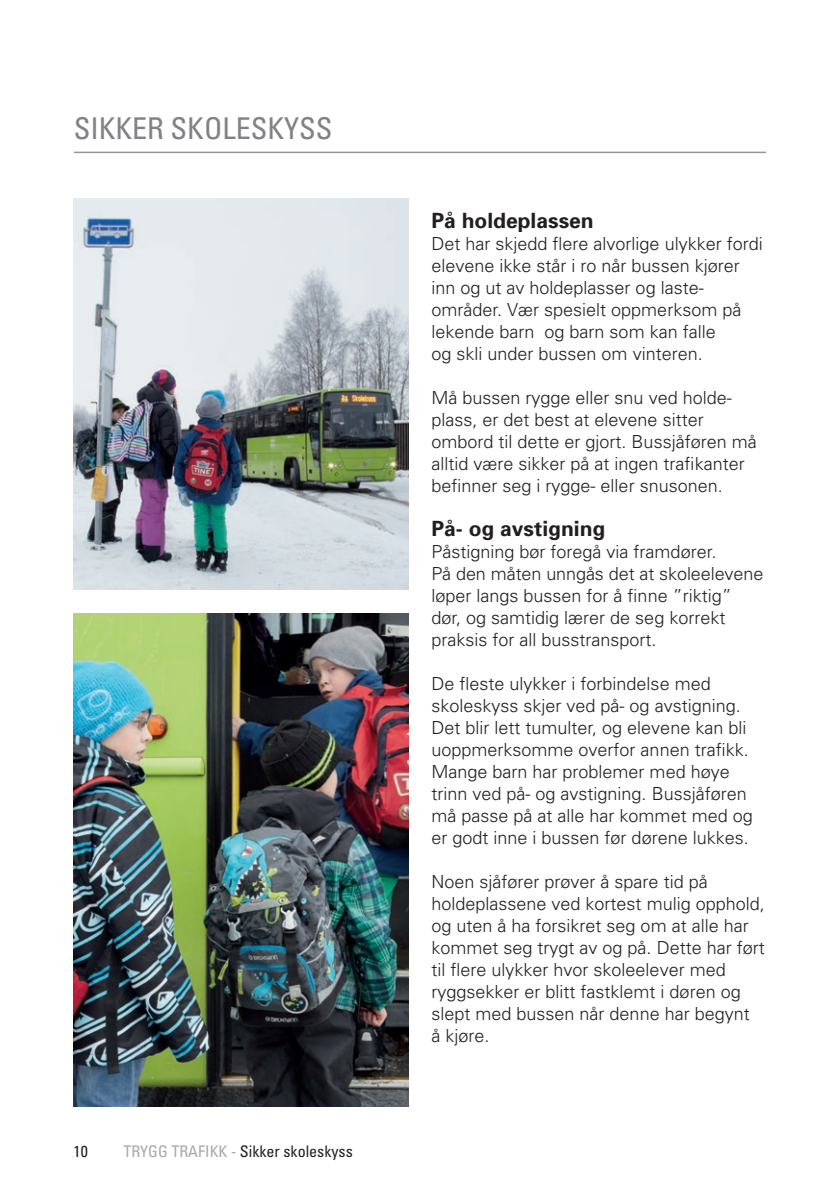
<style>
.page{position:relative;width:840px;height:1191px;background:#fff}
.page>*{position:absolute;margin:0;border:0;box-sizing:border-box;transform-origin:0 0}
.TT_head_over_strek{font:condensed 30px "Univers";color:#808285}
.TT_Sub_over_brød{font:700 21px "Univers";color:#231f20}
.Brød_ny_profil{font:300 18px/22px "Univers";color:#231f20}
.t1{font:condensed 16px "Univers";color:#231f20}
.s1{color:#a8a9ad}
</style>
<div class="page">
<img style="left:74px;top:198px;width:334px;height:392px">
<img style="left:74px;top:613px;width:334px;height:493px">
<hr style="left:74px;top:152px;width:691px;height:1px;background:#939598">
<p class="TT_head_over_strek" style="left:74px;top:109px;width:260px">SIKKER SKOLESKYSS</p>
<p class="t1" style="left:73px;top:1141px;width:16px">10</p>
<p class="t1" style="left:123px;top:1141px;width:231px"><span class="s1">TRYGG TRAFIKK -</span> Sikker skoleskyss</p>
<p class="TT_Sub_over_brød" style="left:431px;top:207px;width:164px">På holdeplassen</p>
<p class="Brød_ny_profil" style="left:431px;top:232px;width:333px">Det har skjedd flere alvorlige ulykker fordi elevene ikke står i ro når bussen kjører inn og ut av holdeplasser og laste&shy;områder. Vær spesielt oppmerksom på lekende barn og barn som kan falle<br>og skli under bussen om vinteren.</p>
<p class="Brød_ny_profil" style="left:431px;top:386px;width:327px">Må bussen rygge eller snu ved holde&shy;plass, er det best at elevene sitter ombord til dette er gjort. Bussjåføren må alltid være sikker på at ingen trafikanter befinner seg i rygge- eller snusonen.</p>
<p class="TT_Sub_over_brød" style="left:431px;top:515px;width:175px">På- og avstigning</p>
<p class="Brød_ny_profil" style="left:431px;top:540px;width:333px">Påstigning bør foregå via framdører.<br>På den måten unngås det at skoleelevene løper langs bussen for å finne ”riktig” dør, og samtidig lærer de seg korrekt praksis for all busstransport.</p>
<p class="Brød_ny_profil" style="left:431px;top:672px;width:323px">De fleste ulykker i forbindelse med skoleskyss skjer ved på- og avstigning.<br>Det blir lett tumulter, og elevene kan bli uoppmerksomme overfor annen trafikk.<br>Mange barn har problemer med høye trinn ved på- og avstigning. Bussjåføren må passe på at alle har kommet med og er godt inne i bussen før dørene lukkes.</p>
<p class="Brød_ny_profil" style="left:431px;top:870px;width:335px">Noen sjåfører prøver å spare tid på holdeplassene ved kortest mulig opphold, og uten å ha forsikret seg om at alle har kommet seg trygt av og på. Dette har ført til flere ulykker hvor skoleelever med ryggsekker er blitt fastklemt i døren og slept med bussen når denne har begynt<br>å kjøre.</p>
</div>
